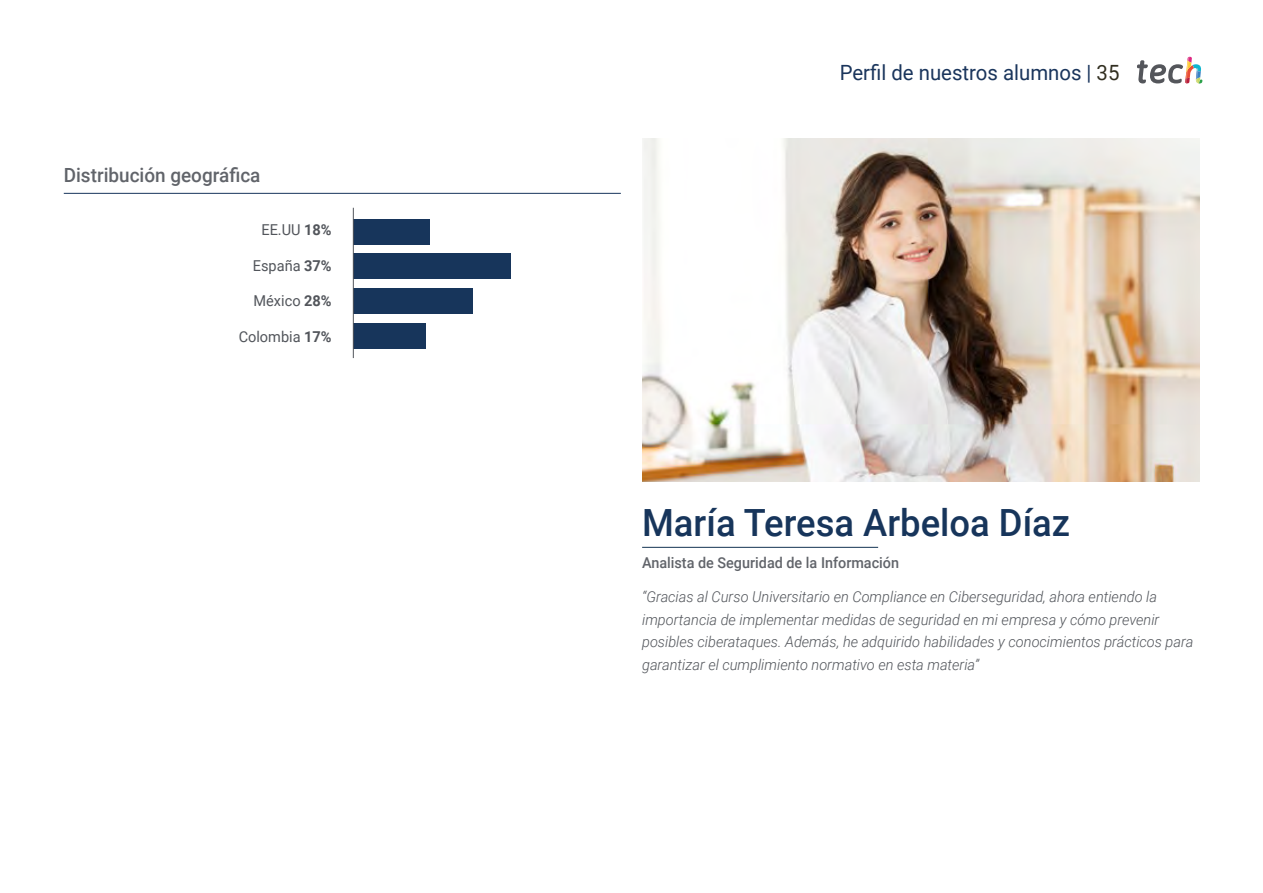
<style>
.page{position:relative;width:1263px;height:893px;background:#fff}
.page>*{position:absolute;margin:0;border:0;box-sizing:border-box;transform-origin:0 0}
.t1{font:500 37.5px "Roboto";color:#17355b}
.t2{font:21px "Roboto";color:#1a355c}
.t3{font:500 19.5px "Roboto";color:#61646a}
.t4{font:italic 300 15px/22.5px "Roboto";color:#52555b}
.t5{font:15px "Roboto";color:#52555b}
.t6{font:500 15px "Roboto";color:#61646a;scale:.96 1}
.s1{font-weight:700}
.s2{color:#312e20}
</style>
<div class="page">
<img style="left:642px;top:138px;width:557px;height:343px">
<svg style="left:1137px;top:57px;width:65px;height:27px"></svg>
<hr style="left:642px;top:547px;width:236px;height:1px;background:#123352">
<hr style="left:64px;top:193px;width:557px;height:1px;background:#17355b">
<div style="left:353px;top:219px;width:77px;height:25px;background:#17355b"></div>
<div style="left:353px;top:254px;width:158px;height:25px;background:#17355b"></div>
<div style="left:353px;top:288px;width:119px;height:26px;background:#17355b"></div>
<div style="left:353px;top:323px;width:73px;height:26px;background:#17355b"></div>
<hr style="left:353px;top:208px;width:1px;height:150px;background:#52555b">
<h3 class="t3" style="left:64px;top:161px;width:198px">Distribución geográfica</h3>
<p class="t5" style="left:261px;top:220px;width:72px">EE.UU <span class="s1">18%</span></p>
<p class="t5" style="left:253px;top:255px;width:80px">España <span class="s1">37%</span></p>
<p class="t5" style="left:254px;top:291px;width:80px">México <span class="s1">28%</span></p>
<p class="t5" style="left:239px;top:326px;width:95px">Colombia <span class="s1">17%</span></p>
<h2 class="t2" style="left:840px;top:57px;width:281px">Perfil de nuestros alumnos | <span class="s2">35</span></h2>
<h1 class="t1" style="left:642px;top:496px;width:430px">María Teresa Arbeloa Díaz</h1>
<p class="t6" style="left:642px;top:552px;width:269px">Analista de Seguridad de la Información</p>
<p class="t4" style="left:642px;top:585px;width:553px">“Gracias al Curso Universitario en Compliance en Ciberseguridad, ahora entiendo la importancia de implementar medidas de seguridad en mi empresa y cómo prevenir posibles ciberataques. Además, he adquirido habilidades y conocimientos prácticos para garantizar el cumplimiento normativo en esta materia”</p>
</div>
